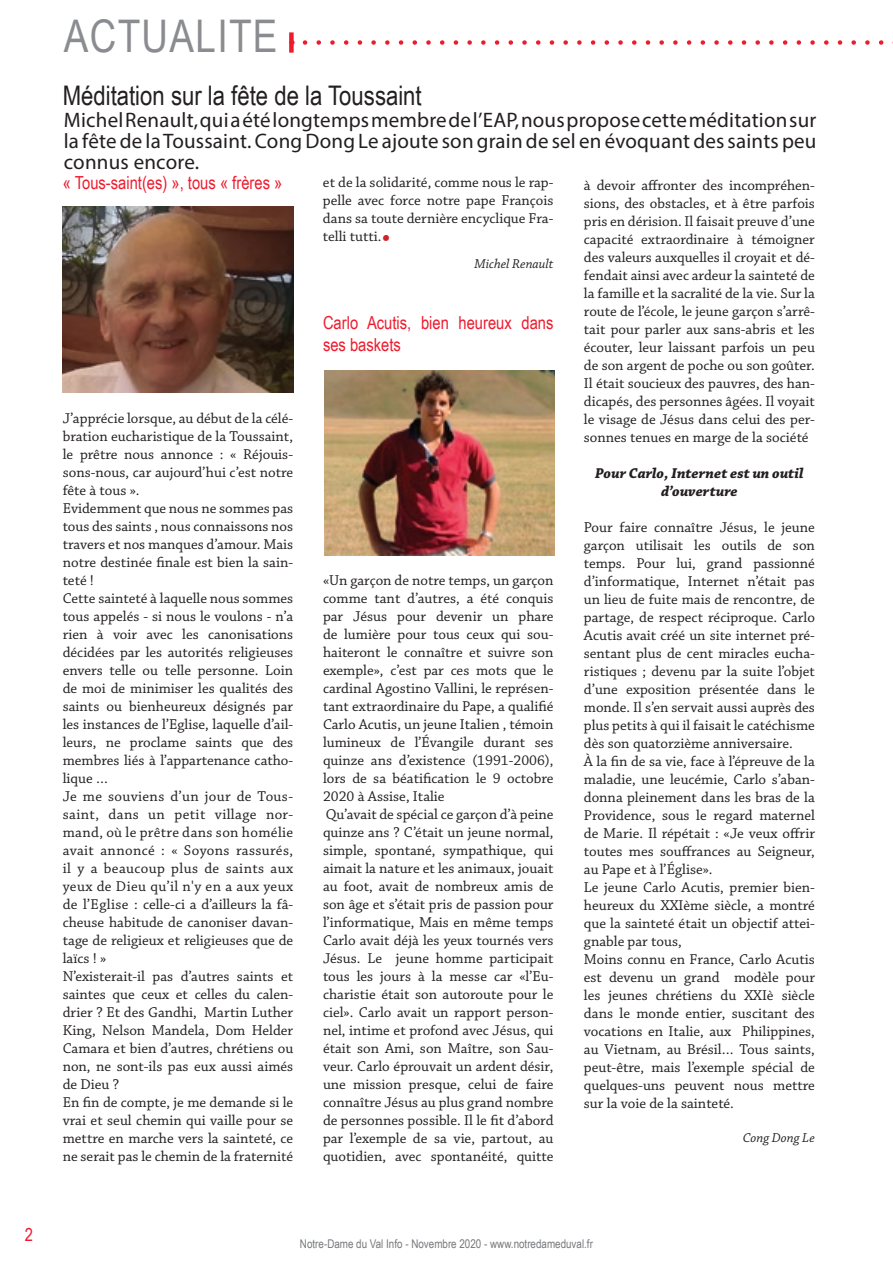
<style>
.page{position:relative;width:893px;height:1263px;background:#fff}
.page>*{position:absolute;margin:0;border:0;box-sizing:border-box;transform-origin:0 0}
.t1{font:45px "Arial Narrow";letter-spacing:.03em;color:#8a8c8f}
.t2{font:27px "Arial Narrow";color:#231f20}
.t3{font:21px/21px "Myriad Pro";letter-spacing:.01em;color:#231f20;text-align:justify}
.t4{font:18px/21.6px "Arial Narrow";color:#ee1b2d}
.t5{font:15px/18px "Chaparral Pro";color:#231f20}
.t6{font:italic 700 15px/18px "Chaparral Pro";color:#231f20;text-align:center}
.t7{font:italic 13.5px "Chaparral Pro";color:#231f20}
.t8{font:12px "Arial Narrow";color:#76787b}
.s1{font-style:italic;font-size:30px;color:#d1232a}
</style>
<div class="page">
<svg style="left:305px;top:40px;width:588px;height:5px"></svg>
<div style="left:289px;top:32px;width:5px;height:21px;background:#ee1b2d"></div>
<img style="left:63px;top:207px;width:230px;height:185px">
<img style="left:324px;top:371px;width:230px;height:185px">
<p class="t4" style="left:25px;top:1223px;width:10px">2</p>
<h1 class="t1" style="left:64px;top:3px;width:215px">ACTUALITE</h1>
<h2 class="t2" style="left:63px;top:76px;width:361px">Méditation sur la fête de la Toussaint</h2>
<h3 class="t3" style="left:64px;top:109px;width:754px">Michel Renault, qui a été longtemps membre de l’EAP, nous propose cette méditation sur la fête de la Toussaint. Cong Dong Le ajoute son grain de sel en évoquant des saints peu connus encore.</h3>
<p class="t5" style="left:584px;top:177px;width:233px;text-align:justify">à devoir affronter des incompréhen&shy;sions, des obstacles, et à être parfois pris en dérision. Il faisait preuve d’une capacité extraordinaire à témoigner des valeurs auxquelles il croyait et dé&shy;fendait ainsi avec ardeur la sainteté de la famille et la sacralité de la vie. Sur la route de l’école, le jeune garçon s’arrê&shy;tait pour parler aux sans-abris et les écouter, leur laissant parfois un peu de son argent de poche ou son goûter.<br>Il était soucieux des pauvres, des han&shy;dicapés, des personnes âgées. Il voyait le visage de Jésus dans celui des per&shy;sonnes tenues en marge de la société</p>
<p class="t6" style="left:595px;top:465px;width:210px">Pour Carlo, Internet est un outil d’ouverture</p>
<p class="t5" style="left:584px;top:519px;width:233px">Pour faire connaître Jésus, le jeune garçon utilisait les outils de son temps. Pour lui, grand passionné d’informatique, Internet n’était pas un lieu de fuite mais de rencontre, de partage, de respect réciproque. Carlo Acutis avait créé un site internet pré&shy;sentant plus de cent miracles eucha&shy;ristiques ; devenu par la suite l’objet d’une exposition présentée dans le monde. Il s’en servait aussi auprès des plus petits à qui il faisait le catéchisme dès son quatorzième anniversaire.<br>À la fin de sa vie, face à l’épreuve de la maladie, une leucémie, Carlo s’aban&shy;donna pleinement dans les bras de la Providence, sous le regard maternel de Marie. Il répétait : «Je veux offrir toutes mes souffrances au Seigneur, au Pape et à l’Église».<br>Le jeune Carlo Acutis, premier bien&shy;heureux du XXIème siècle, a montré que la sainteté était un objectif attei&shy;gnable par tous,<br>Moins connu en France, Carlo Acutis est devenu un grand modèle pour les jeunes chrétiens du XXIè siècle dans le monde entier, suscitant des vocations en Italie, aux Philippines, au Vietnam, au Brésil… Tous saints, peut-être, mais l’exemple spécial de quelques-uns peuvent nous mettre sur la voie de la sainteté.</p>
<p class="t7" style="left:743px;top:1130px;width:74px">Cong Dong Le</p>
<p class="t4" style="left:63px;top:171px;width:221px">« Tous-saint(es) », tous « frères »</p>
<p class="t5" style="left:323px;top:174px;width:232px;text-align:justify">et de la solidarité, comme nous le rap&shy;pelle avec force notre pape François dans sa toute dernière encyclique Fra&shy;telli tutti.<span class="s1">•</span></p>
<p class="t7" style="left:475px;top:256px;width:80px">Michel Renault</p>
<p class="t4" style="left:323px;top:311px;width:232px">Carlo Acutis, bien heureux dans ses baskets</p>
<p class="t5" style="left:63px;top:410px;width:232px">J’apprécie lorsque, au début de la célé&shy;bration eucharistique de la Toussaint, le prêtre nous annonce : « Réjouis&shy;sons-nous, car aujourd’hui c’est notre fête à tous ».<br>Evidemment que nous ne sommes pas tous des saints , nous connaissons nos travers et nos manques d’amour. Mais notre destinée finale est bien la sain&shy;teté !<br>Cette sainteté à laquelle nous sommes tous appelés - si nous le voulons - n’a rien à voir avec les canonisations décidées par les autorités religieuses envers telle ou telle personne. Loin de moi de minimiser les qualités des saints ou bienheureux désignés par les instances de l’Eglise, laquelle d’ail&shy;leurs, ne proclame saints que des membres liés à l’appartenance catho&shy;lique …<br>Je me souviens d’un jour de Tous&shy;saint, dans un petit village nor&shy;mand, où le prêtre dans son homélie avait annoncé : « Soyons rassurés, il y a beaucoup plus de saints aux yeux de Dieu qu’il n'y en a aux yeux de l’Eglise : celle-ci a d’ailleurs la fâ&shy;cheuse habitude de canoniser davan&shy;tage de religieux et religieuses que de laïcs ! »<br>N’existerait-il pas d’autres saints et saintes que ceux et celles du calen&shy;drier ? Et des Gandhi, Martin Luther King, Nelson Mandela, Dom Helder Camara et bien d’autres, chrétiens ou non, ne sont-ils pas eux aussi aimés de Dieu ?<br>En fin de compte, je me demande si le vrai et seul chemin qui vaille pour se mettre en marche vers la sainteté, ce ne serait pas le chemin de la fraternité</p>
<p class="t5" style="left:323px;top:571px;width:232px">«Un garçon de notre temps, un garçon comme tant d’autres, a été conquis par Jésus pour devenir un phare de lumière pour tous ceux qui sou&shy;haiteront le connaître et suivre son exemple», c’est par ces mots que le cardinal Agostino Vallini, le représen&shy;tant extraordinaire du Pape, a qualifié Carlo Acutis, un jeune Italien , témoin lumineux de l’Évangile durant ses quinze ans d’existence (1991-2006), lors de sa béatification le 9 octobre 2020 à Assise, Italie<br>Qu’avait de spécial ce garçon d’à peine quinze ans ? C’était un jeune normal, simple, spontané, sympathique, qui aimait la nature et les animaux, jouait au foot, avait de nombreux amis de son âge et s’était pris de passion pour l’informatique, Mais en même temps Carlo avait déjà les yeux tournés vers Jésus. Le jeune homme participait tous les jours à la messe car «l’Eu&shy;charistie était son autoroute pour le ciel». Carlo avait un rapport person&shy;nel, intime et profond avec Jésus, qui était son Ami, son Maître, son Sau&shy;veur. Carlo éprouvait un ardent désir, une mission presque, celui de faire connaître Jésus au plus grand nombre de personnes possible. Il le fit d’abord par l’exemple de sa vie, partout, au quotidien, avec spontanéité, quitte</p>
<p class="t8" style="left:300px;top:1235px;width:294px">Notre-Dame du Val Info - Novembre 2020 - www.notredameduval.fr</p>
</div>
